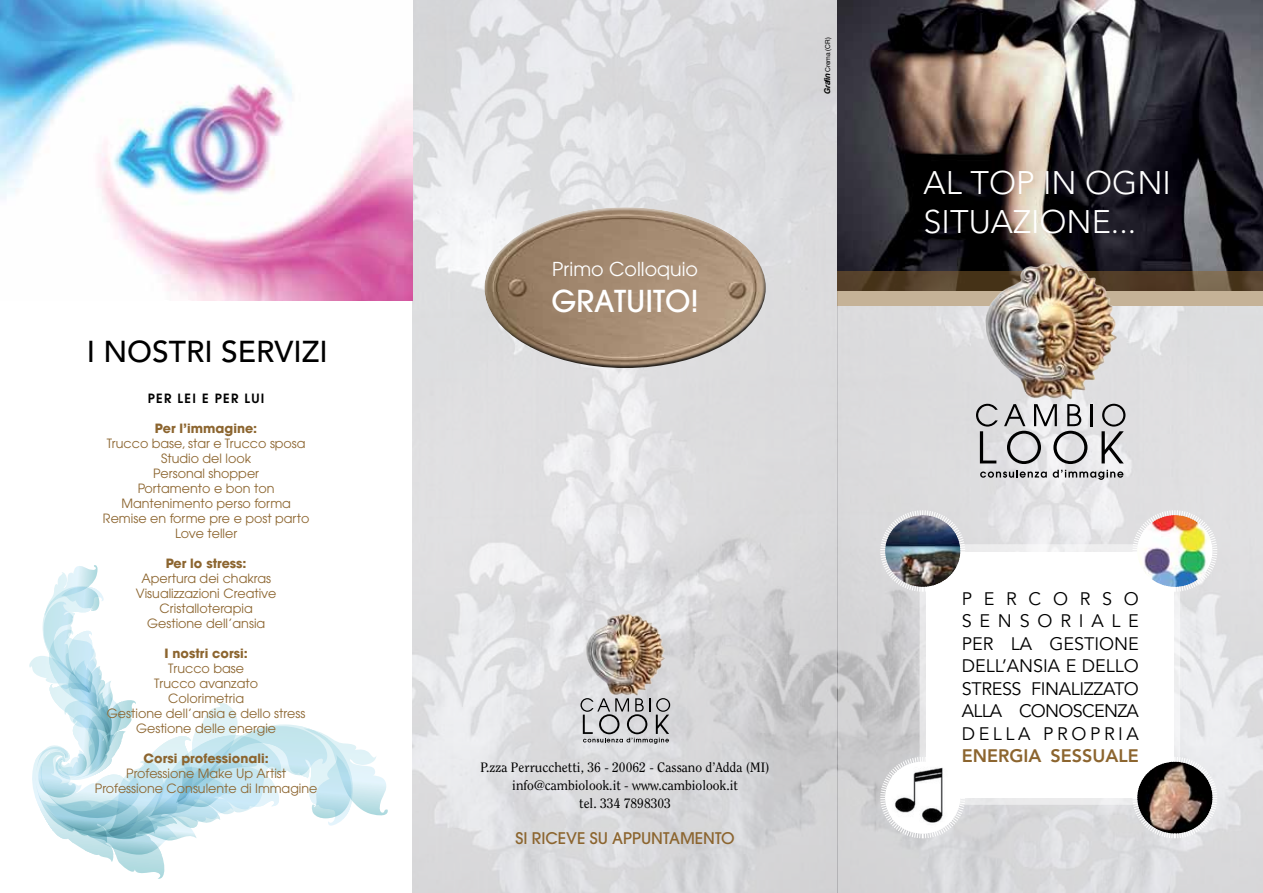
<style>
.page{position:relative;width:1263px;height:893px;background:#fff}
.page>*{position:absolute;margin:0;border:0;box-sizing:border-box;transform-origin:0 0}
.t1{font:300 32.4px/38.8px "Avenir";color:#fff}
.t2{font:500 30px "Avenir";color:#000}
.t3{font:500 30px "Avant Garde";color:#fff}
.t4{font:19.05px "Avant Garde";color:#fff}
.t5{font:18px/22.5px "Avenir";letter-spacing:-.02em;color:#000;text-align:justify}
.t6{font:800 18px "Avenir";color:#8c652f}
.t7{font:500 15.9px "Avant Garde";color:#8c652f}
.t8{font:13.5px/18px "Clearface";color:#000;text-align:center}
.t9{font:12.75px/15px "Avant Garde";color:#8c652f;text-align:center}
.t10{font:700 12.75px "Avant Garde";color:#8c652f}
.t11{font:600 12.75px "Avant Garde";letter-spacing:.1em;color:#000}
.t12{font:6.75px "Helvetica Neue";color:#000}
.s1{font-family:"Harabara";font-style:italic;font-size:8.7px}
</style>
<div class="page">
<img style="left:838px;top:306px;width:425px;height:587px">
<div style="left:919px;top:544px;width:261px;height:261px;border:15px solid #fff"></div>
<div style="left:926px;top:552px;width:248px;height:245px;background:#fff"></div>
<img style="left:412px;top:0;width:426px;height:893px">
<img style="left:838px;top:0;width:425px;height:271px">
<img style="left:579px;top:608px;width:91px;height:91px">
<svg style="left:580px;top:698px;width:90px;height:46px"></svg>
<svg style="left:99px;top:855px;width:66px;height:24px"></svg>
<svg style="left:29px;top:565px;width:359px;height:290px"></svg>
<div style="left:483px;top:207px;width:279px;height:105px;background:#fff;opacity:.75"></div>
<div style="left:486px;top:250px;width:281px;height:119px;background:#000;opacity:.75"></div>
<svg style="left:838px;top:271px;width:425px;height:35px"></svg>
<hr style="left:1090px;top:404px;width:3px;height:22px;background:#000">
<svg style="left:976px;top:405px;width:22px;height:58px"></svg>
<svg style="left:1004px;top:405px;width:83px;height:59px"></svg>
<svg style="left:1101px;top:405px;width:24px;height:58px"></svg>
<img style="left:974px;top:254px;width:152px;height:151px">
<svg style="left:980px;top:470px;width:67px;height:8px"></svg>
<svg style="left:1053px;top:470px;width:70px;height:10px"></svg>
<svg style="left:1131px;top:756px;width:87px;height:83px"></svg>
<svg style="left:879px;top:756px;width:87px;height:83px"></svg>
<img style="left:879px;top:509px;width:87px;height:84px">
<img style="left:1131px;top:509px;width:87px;height:84px">
<img style="left:0;top:0;width:412px;height:301px">
<h2 class="t2" style="left:87px;top:334px;width:237px">I NOSTRI SERVIZI</h2>
<p class="t11" style="left:148px;top:390px;width:118px">PER LEI E PER LUI</p>
<p class="t10" style="left:155px;top:420px;width:104px">Per l’immagine:</p>
<p class="t9" style="left:103px;top:436px;width:208px">Trucco base, star e Trucco sposa<br>Studio del look<br>Personal shopper<br>Portamento e bon ton<br>Mantenimento perso forma<br>Remise en forme pre e post parto<br>Love teller</p>
<p class="t10" style="left:166px;top:555px;width:82px">Per lo stress:</p>
<p class="t9" style="left:136px;top:571px;width:142px">Apertura dei chakras<br>Visualizzazioni Creative<br>Cristalloterapia<br>Gestione dell’ansia</p>
<p class="t10" style="left:164px;top:645px;width:85px">I nostri corsi:</p>
<p class="t9" style="left:107px;top:661px;width:200px">Trucco base<br>Trucco avanzato<br>Colorimetria<br>Gestione dell’ansia e dello stress<br>Gestione delle energie</p>
<p class="t10" style="left:144px;top:750px;width:127px">Corsi professionali:</p>
<p class="t9" style="left:95px;top:766px;width:224px">Professione Make Up Artist<br>Professione Consulente di Immagine</p>
<h3 class="t4" style="left:552px;top:258px;width:147px">Primo Colloquio</h3>
<h2 class="t3" style="left:551px;top:283px;width:149px">GRATUITO!</h2>
<p class="t12" style="left:824px;top:94px;width:58px;rotate:-90deg"><span class="s1">Grafin</span> Crema (CR)</p>
<h1 class="t1" style="left:924px;top:163px;width:249px">AL TOP IN OGNI<br>SITUAZIONE...</h1>
<p class="t8" style="left:480px;top:758px;width:291px">P.zza Perrucchetti, 36 - 20062 - Cassano d’Adda (MI) info@cambiolook.it - www.cambiolook.it<br>tel. 334 7898303</p>
<p class="t7" style="left:515px;top:828px;width:221px">SI RICEVE SU APPUNTAMENTO</p>
<h3 class="t5" style="left:962px;top:588px;width:179px">PERCORSO SENSORIALE PER LA GESTIONE DELL’ANSIA E DELLO STRESS FINALIZZATO ALLA CONOSCENZA DELLA PROPRIA</h3>
<h3 class="t6" style="left:962px;top:745px;width:179px">ENERGIA SESSUALE</h3>
</div>
